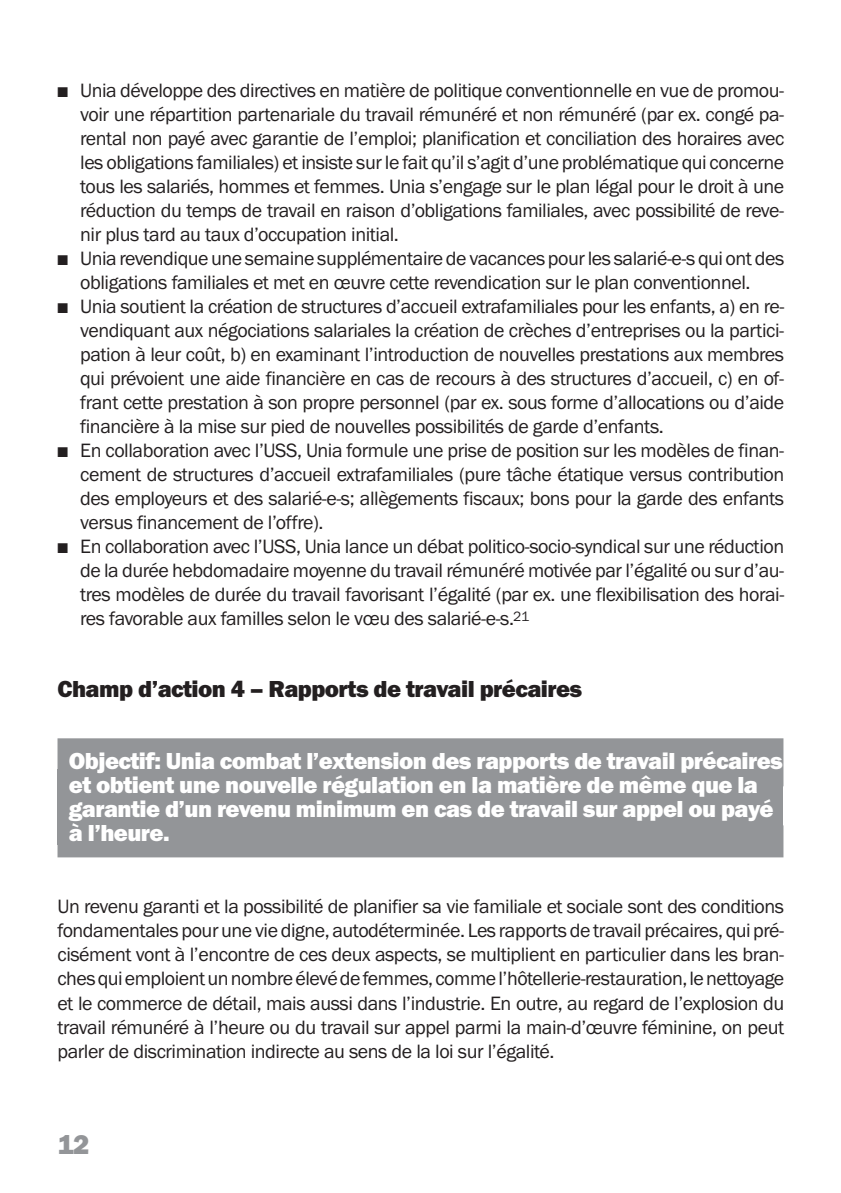
<style>
.page{position:relative;width:841px;height:1193px;background:#fff}
.page>*{position:absolute;margin:0;border:0;box-sizing:border-box;transform-origin:0 0}
.t1{font:28px "Franklin Got URWT Hea";color:#939598}
.t2{font:24px/24px "Franklin Got URWT Hea";letter-spacing:-.025em;color:#fff}
.t3{font:24px "Franklin Got URWT Hea";letter-spacing:-.025em;color:#231f20}
.t4{font:20px/24px "Franklin Got URWT Boo";letter-spacing:-.025em;color:#231f20;text-align:justify}
</style>
<div class="page">
<div style="left:57px;top:738px;width:727px;height:120px;background:#939598"></div>
<p class="t4" style="left:80px;top:78px;width:705px;text-indent:-23px">■ Unia développe des directives en matière de politique conventionnelle en vue de promou&shy;voir une répartition partenariale du travail rémunéré et non rémunéré (par ex. congé pa&shy;rental non payé avec garantie de l’emploi; planification et conciliation des horaires avec les obligations familiales) et insiste sur le fait qu’il s’agit d’une problématique qui concerne tous les salariés, hommes et femmes. Unia s’engage sur le plan légal pour le droit à une réduction du temps de travail en raison d’obligations familiales, avec possibilité de reve&shy;nir plus tard au taux d’occupation initial.</p>
<p class="t4" style="left:57px;top:246px;width:728px;text-align:center">■ Unia revendique une semaine supplémentaire de vacances pour les salarié-e-s qui ont des obligations familiales et met en œuvre cette revendication sur le plan conventionnel.</p>
<p class="t4" style="left:80px;top:294px;width:705px;text-indent:-23px">■ Unia soutient la création de structures d’accueil extrafamiliales pour les enfants, a) en re&shy;vendiquant aux négociations salariales la création de crèches d’entreprises ou la partici&shy;pation à leur coût, b) en examinant l’introduction de nouvelles prestations aux membres qui prévoient une aide financière en cas de recours à des structures d’accueil, c) en of&shy;frant cette prestation à son propre personnel (par ex. sous forme d’allocations ou d’aide financière à la mise sur pied de nouvelles possibilités de garde d’enfants.</p>
<p class="t4" style="left:80px;top:438px;width:705px;text-indent:-23px">■ En collaboration avec l’USS, Unia formule une prise de position sur les modèles de finan&shy;cement de structures d’accueil extrafamiliales (pure tâche étatique versus contribution des employeurs et des salarié-e-s; allègements fiscaux; bons pour la garde des enfants versus financement de l’offre).</p>
<p class="t4" style="left:80px;top:534px;width:705px;text-indent:-23px">■ En collaboration avec l’USS, Unia lance un débat politico-socio-syndical sur une réduction de la durée hebdomadaire moyenne du travail rémunéré motivée par l’égalité ou sur d’au&shy;tres modèles de durée du travail favorisant l’égalité (par ex. une flexibilisation des horai&shy;res favorable aux familles selon le vœu des salarié-e-s.<sup>21</sup></p>
<p class="t3" style="left:57px;top:674px;width:526px">Champ d’action 4 – Rapports de travail précaires</p>
<p class="t2" style="left:69px;top:749px;width:715px">Objectif: Unia combat l’extension des rapports de travail précaires et obtient une nouvelle régulation en la matière de même que la garantie d’un revenu minimum en cas de travail sur appel ou payé à l’heure.</p>
<p class="t4" style="left:57px;top:894px;width:728px">Un revenu garanti et la possibilité de planifier sa vie familiale et sociale sont des conditions fondamentales pour une vie digne, autodéterminée. Les rapports de travail précaires, qui pré&shy;cisément vont à l’encontre de ces deux aspects, se multiplient en particulier dans les bran&shy;ches qui emploient un nombre élevé de femmes, comme l’hôtellerie-restauration, le nettoyage et le commerce de détail, mais aussi dans l’industrie. En outre, au regard de l’explosion du travail rémunéré à l’heure ou du travail sur appel parmi la main-d’œuvre féminine, on peut parler de discrimination indirecte au sens de la loi sur l’égalité.</p>
<h1 class="t1" style="left:57px;top:1127px;width:34px">12</h1>
</div>
